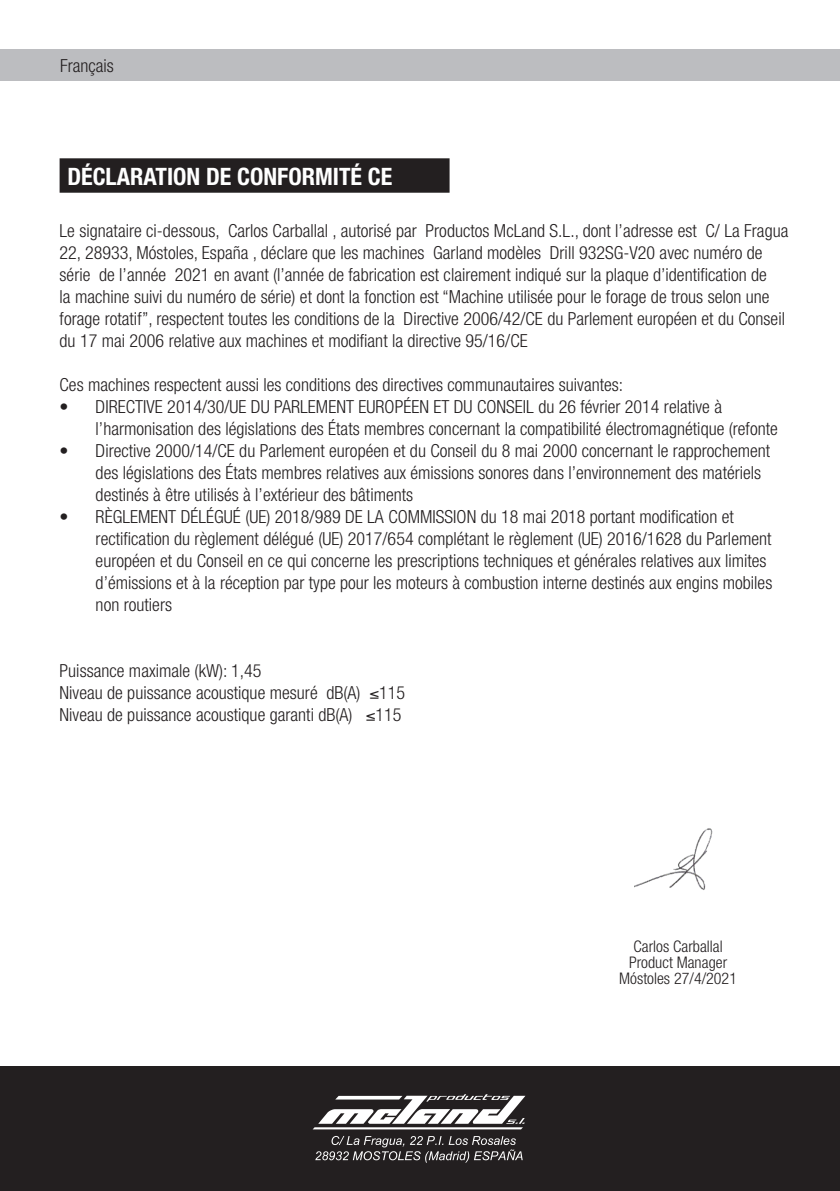
<style>
.page{position:relative;width:840px;height:1191px;background:#fff}
.page>*{position:absolute;margin:0;border:0;box-sizing:border-box;transform-origin:0 0}
.t1{font:700 condensed 24px "Helvetica Neue";color:#fff}
.t2{font:300 condensed 18px/22px "Helvetica Neue";color:#231f20}
.t3{font:300 condensed 16px/16px "Helvetica Neue";color:#231f20;text-align:center}
</style>
<div class="page">
<div style="left:0;top:50px;width:839px;height:31px;background:#bcbdc0"></div>
<div style="left:61px;top:159px;width:387px;height:33px;background:#231f20"></div>
<div style="left:60px;top:158px;width:389px;height:35px;border:2px solid #231f20"></div>
<img style="left:634px;top:828px;width:79px;height:62px">
<div style="left:0;top:1066px;width:839px;height:124px;background:#231f20"></div>
<svg style="left:313px;top:1094px;width:212px;height:35px"></svg>
<svg style="left:315px;top:1136px;width:207px;height:26px"></svg>
<p class="t2" style="left:60px;top:55px;width:55px">Français</p>
<h1 class="t1" style="left:67px;top:162px;width:326px">DÉCLARATION DE CONFORMITÉ CE</h1>
<p class="t2" style="left:60px;top:219px;width:730px">Le signataire ci-dessous, Carlos Carballal , autorisé par Productos McLand S.L., dont l’adresse est C/ La Fragua 22, 28933, Móstoles, España , déclare que les machines Garland modèles Drill 932SG-V20 avec numéro de série de l’année 2021 en avant (l’année de fabrication est clairement indiqué sur la plaque d’identification de<br>la machine suivi du numéro de série) et dont la fonction est “Machine utilisée pour le forage de trous selon une forage rotatif”, respectent toutes les conditions de la Directive 2006/42/CE du Parlement européen et du Conseil du 17 mai 2006 relative aux machines et modifiant la directive 95/16/CE</p>
<p class="t2" style="left:60px;top:373px;width:565px">Ces machines respectent aussi les conditions des directives communautaires suivantes:</p>
<p class="t2" style="left:96px;top:395px;width:683px;text-indent:-36px">• DIRECTIVE 2014/30/UE DU PARLEMENT EUROPÉEN ET DU CONSEIL du 26 février 2014 relative à l’harmonisation des législations des États membres concernant la compatibilité électromagnétique (refonte</p>
<p class="t2" style="left:96px;top:439px;width:675px;text-indent:-36px">• Directive 2000/14/CE du Parlement européen et du Conseil du 8 mai 2000 concernant le rapprochement des législations des États membres relatives aux émissions sonores dans l’environnement des matériels destinés à être utilisés à l’extérieur des bâtiments</p>
<p class="t2" style="left:96px;top:505px;width:677px;text-indent:-36px">• RÈGLEMENT DÉLÉGUÉ (UE) 2018/989 DE LA COMMISSION du 18 mai 2018 portant modification et rectification du règlement délégué (UE) 2017/654 complétant le règlement (UE) 2016/1628 du Parlement européen et du Conseil en ce qui concerne les prescriptions techniques et générales relatives aux limites d’émissions et à la réception par type pour les moteurs à combustion interne destinés aux engins mobiles non routiers</p>
<p class="t2" style="left:60px;top:659px;width:347px">Puissance maximale (kW): 1,45<br>Niveau de puissance acoustique mesuré dB(A) ≤115<br>Niveau de puissance acoustique garanti dB(A) ≤115</p>
<p class="t3" style="left:619px;top:938px;width:119px">Carlos Carballal<br>Product Manager<br>Móstoles 27/4/2021</p>
</div>
